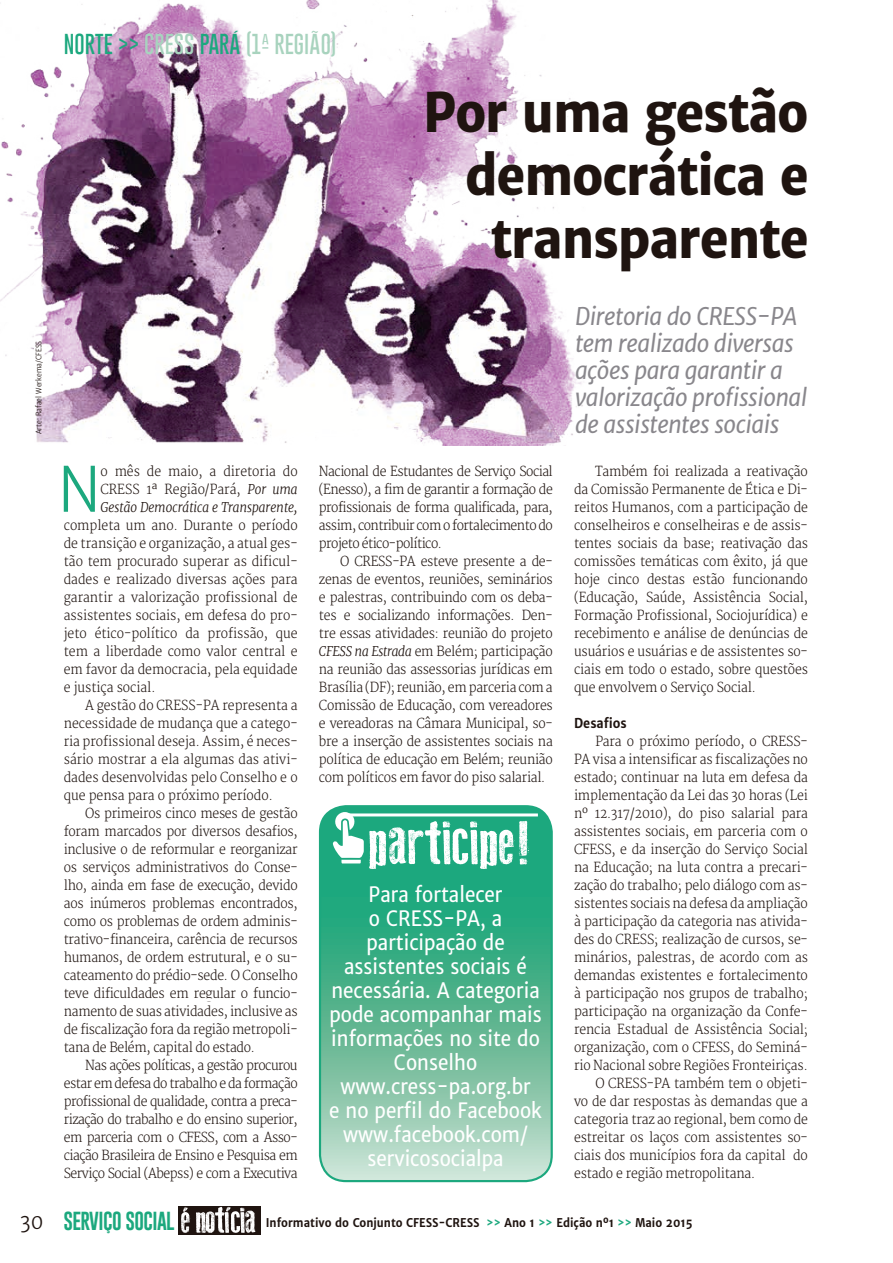
<style>
.page{position:relative;width:893px;height:1263px;background:#fff}
.page>*{position:absolute;margin:0;border:0;box-sizing:border-box;transform-origin:0 0}
.t1{font:62.25px "Old Press";color:#fff}
.t2{font:61.95px "Merriweather Sans";color:#1ca87e;scale:.9 1}
.t3{font:800 54px/63px "Merriweather Sans";letter-spacing:-.025em;color:#1f1410;text-align:right;scale:.9 1}
.t4{font:italic 24px/27px "Merriweather Sans";letter-spacing:-.02em;color:#89878c;scale:.95 1}
.t5{font:21px/24px "Merriweather Sans";color:#fff;text-align:center;scale:.9 1}
.t6{font:100 21px "Gobold";color:#a8d3be}
.t7{font:100 21px "Gobold";color:#1ca87e}
.t8{font:19.05px "Gobold";letter-spacing:-.03em;color:#1ca87e}
.t9{font:300 13.5px/18px "Merriweather";letter-spacing:-.01em;color:#1f1410;text-align:justify;scale:.9 1}
.t10{font:700 13.5px "Merriweather Sans";color:#1f1410;scale:.9 1}
.t11{font:700 12px "Merriweather Sans";color:#1f1410;scale:.9 1}
.t12{font:7.5px "Merriweather Sans";color:#1f1410;scale:.9 1}
.s1{color:#a8d3be}
.s2{color:#1ca87e}
.s3{font-style:italic}
.s4{font-family:"Merriweather Sans";font-size:21px;color:#1f1410}
</style>
<div class="page">
<div style="left:178px;top:1206px;width:82px;height:29px;background:#1f1410"></div>
<svg style="left:181px;top:1207px;width:9px;height:26px"></svg>
<svg style="left:196px;top:1206px;width:60px;height:27px"></svg>
<img style="left:0;top:0;width:590px;height:445px">
<svg style="left:320px;top:806px;width:232px;height:375px;background:#5ab896"></svg>
<div style="left:319px;top:805px;width:234px;height:377px;border:2px solid #1ca87e;border-radius:26px"></div>
<svg style="left:333px;top:812px;width:31px;height:51px"></svg>
<hr style="left:342px;top:813px;width:196px;height:3px;background:#fff">
<p class="t12" style="left:34px;top:434px;width:105px;rotate:-90deg">Arte: Rafael Werkema/CFESS</p>
<h3 class="t7" style="left:64px;top:30px;width:92px">NORTE &gt;&gt; <span class="s1">CRESS</span></h3>
<h3 class="t6" style="left:200px;top:30px;width:138px"><span class="s2">PARÁ</span> (1ª REGIÃO)</h3>
<h3 class="t3" style="left:423px;top:81px;width:430px">Por uma gestão democrática e transparente</h3>
<h3 class="t4" style="left:575px;top:303px;width:246px">Diretoria do CRESS-PA tem realizado diversas ações para garantir a valorização profissional de assistentes sociais</h3>
<h2 class="t2" style="left:58px;top:451px;width:48px">N</h2>
<p class="t9" style="left:100px;top:462px;width:221px">o mês de maio, a diretoria do CRESS 1ª Região/Pará, <span class="s3">Por uma Gestão Democrática e Transparente,</span></p>
<p class="t9" style="left:64px;top:516px;width:261px">completa um ano. Durante o período de transição e organização, a atual ges&shy;tão tem procurado superar as dificul&shy;dades e realizado diversas ações para garantir a valorização profissional de assistentes sociais, em defesa do pro&shy;jeto ético-político da profissão, que tem a liberdade como valor central e em favor da democracia, pela equidade e justiça social.</p>
<p class="t9" style="left:64px;top:696px;width:261px;text-indent:21px">A gestão do CRESS-PA representa a necessidade de mudança que a catego&shy;ria profissional deseja. Assim, é neces&shy;sário mostrar a ela algumas das ativi&shy;dades desenvolvidas pelo Conselho e o que pensa para o próximo período.</p>
<p class="t9" style="left:64px;top:804px;width:261px;text-indent:21px">Os primeiros cinco meses de gestão foram marcados por diversos desafios, inclusive o de reformular e reorganizar os serviços administrativos do Conse&shy;lho, ainda em fase de execução, devido aos inúmeros problemas encontrados, como os problemas de ordem adminis&shy;trativo-financeira, carência de recursos humanos, de ordem estrutural, e o su&shy;cateamento do prédio-sede. O Conselho teve dificuldades em regular o funcio&shy;namento de suas atividades, inclusive as de fiscalização fora da região metropoli&shy;tana de Belém, capital do estado.</p>
<p class="t9" style="left:64px;top:1056px;width:261px;text-indent:21px">Nas ações políticas, a gestão procurou estar em defesa do trabalho e da formação profissional de qualidade, contra a preca&shy;rização do trabalho e do ensino superior, em parceria com o CFESS, com a Asso&shy;ciação Brasileira de Ensino e Pesquisa em Serviço Social (Abepss) e com a Executiva</p>
<p class="t9" style="left:319px;top:462px;width:261px">Nacional de Estudantes de Serviço Social (Enesso), a fim de garantir a formação de profissionais de forma qualificada, para, assim, contribuir com o fortalecimento do projeto ético-político.</p>
<p class="t9" style="left:319px;top:552px;width:261px;text-indent:21px">O CRESS-PA esteve presente a de&shy;zenas de eventos, reuniões, seminários e palestras, contribuindo com os deba&shy;tes e socializando informações. Den&shy;tre essas atividades: reunião do projeto <span class="s3">CFESS na Estrada</span> em Belém; participação na reunião das assessorias jurídicas em Brasília (DF); reunião, em parceria com a Comissão de Educação, com vereadores e vereadoras na Câmara Municipal, so&shy;bre a inserção de assistentes sociais na política de educação em Belém; reunião com políticos em favor do piso salarial.</p>
<h1 class="t1" style="left:369px;top:808px;width:165px">participe!</h1>
<h3 class="t5" style="left:329px;top:882px;width:238px">Para fortalecer<br>o CRESS-PA, a participação de assistentes sociais é necessária. A categoria pode acompanhar mais informações no site do<br>Conselho www.cress-pa.org.br<br>e no perfil do Facebook www.facebook.com/ servicosocialpa</h3>
<p class="t9" style="left:574px;top:462px;width:261px;text-indent:21px">Também foi realizada a reativação da Comissão Permanente de Ética e Di&shy;reitos Humanos, com a participação de conselheiros e conselheiras e de assis&shy;tentes sociais da base; reativação das comissões temáticas com êxito, já que hoje cinco destas estão funcionando (Educação, Saúde, Assistência Social, Formação Profissional, Sociojurídica) e recebimento e análise de denúncias de usuários e usuárias e de assistentes so&shy;ciais em todo o estado, sobre questões que envolvem o Serviço Social.</p>
<p class="t10" style="left:574px;top:715px;width:60px">Desafios</p>
<p class="t9" style="left:595px;top:732px;width:238px">Para o próximo período, o CRESS-</p>
<p class="t9" style="left:574px;top:750px;width:261px">PA visa a intensificar as fiscalizações no</p>
<p class="t9" style="left:574px;top:768px;width:261px">estado; continuar na luta em defesa da</p>
<p class="t9" style="left:574px;top:786px;width:261px">implementação da Lei das 30 horas (Lei</p>
<p class="t9" style="left:574px;top:804px;width:261px">nº 12.317/2010), do piso salarial para</p>
<p class="t9" style="left:574px;top:822px;width:261px">assistentes sociais, em parceria com o</p>
<p class="t9" style="left:574px;top:840px;width:261px">CFESS, e da inserção do Serviço Social</p>
<p class="t9" style="left:574px;top:858px;width:261px">na Educação; na luta contra a precari-</p>
<p class="t9" style="left:574px;top:876px;width:261px">zação do trabalho; pelo diálogo com as-</p>
<p class="t9" style="left:574px;top:894px;width:261px">sistentes sociais na defesa da ampliação</p>
<p class="t9" style="left:574px;top:912px;width:261px">à participação da categoria nas ativida-</p>
<p class="t9" style="left:574px;top:930px;width:261px">des do CRESS; realização de cursos, se-</p>
<p class="t9" style="left:574px;top:948px;width:261px">minários, palestras, de acordo com as</p>
<p class="t9" style="left:574px;top:966px;width:261px">demandas existentes e fortalecimento</p>
<p class="t9" style="left:574px;top:984px;width:261px">à participação nos grupos de trabalho;</p>
<p class="t9" style="left:574px;top:1002px;width:261px">participação na organização da Confe-</p>
<p class="t9" style="left:574px;top:1020px;width:261px">rencia Estadual de Assistência Social;</p>
<p class="t9" style="left:574px;top:1038px;width:261px">organização, com o CFESS, do Seminá-</p>
<p class="t9" style="left:574px;top:1056px;width:261px">rio Nacional sobre Regiões Fronteiriças.</p>
<p class="t9" style="left:595px;top:1074px;width:238px">O CRESS-PA também tem o objeti-</p>
<p class="t9" style="left:574px;top:1092px;width:261px">vo de dar respostas às demandas que a</p>
<p class="t9" style="left:574px;top:1110px;width:261px">categoria traz ao regional, bem como de</p>
<p class="t9" style="left:574px;top:1128px;width:261px">estreitar os laços com assistentes so-</p>
<p class="t9" style="left:574px;top:1146px;width:261px">ciais dos municípios fora da capital do</p>
<p class="t9" style="left:574px;top:1164px;width:203px">estado e região metropolitana.</p>
<h3 class="t8" style="left:20px;top:1209px;width:156px"><span class="s4">30</span> SERVIÇO SOCIAL</h3>
<p class="t11" style="left:266px;top:1215px;width:476px">Informativo do Conjunto CFESS-CRESS <span class="s2">&gt;&gt;</span> Ano 1 <span class="s2">&gt;&gt;</span> Edição nº1 <span class="s2">&gt;&gt;</span> Maio 2015</p>
</div>
